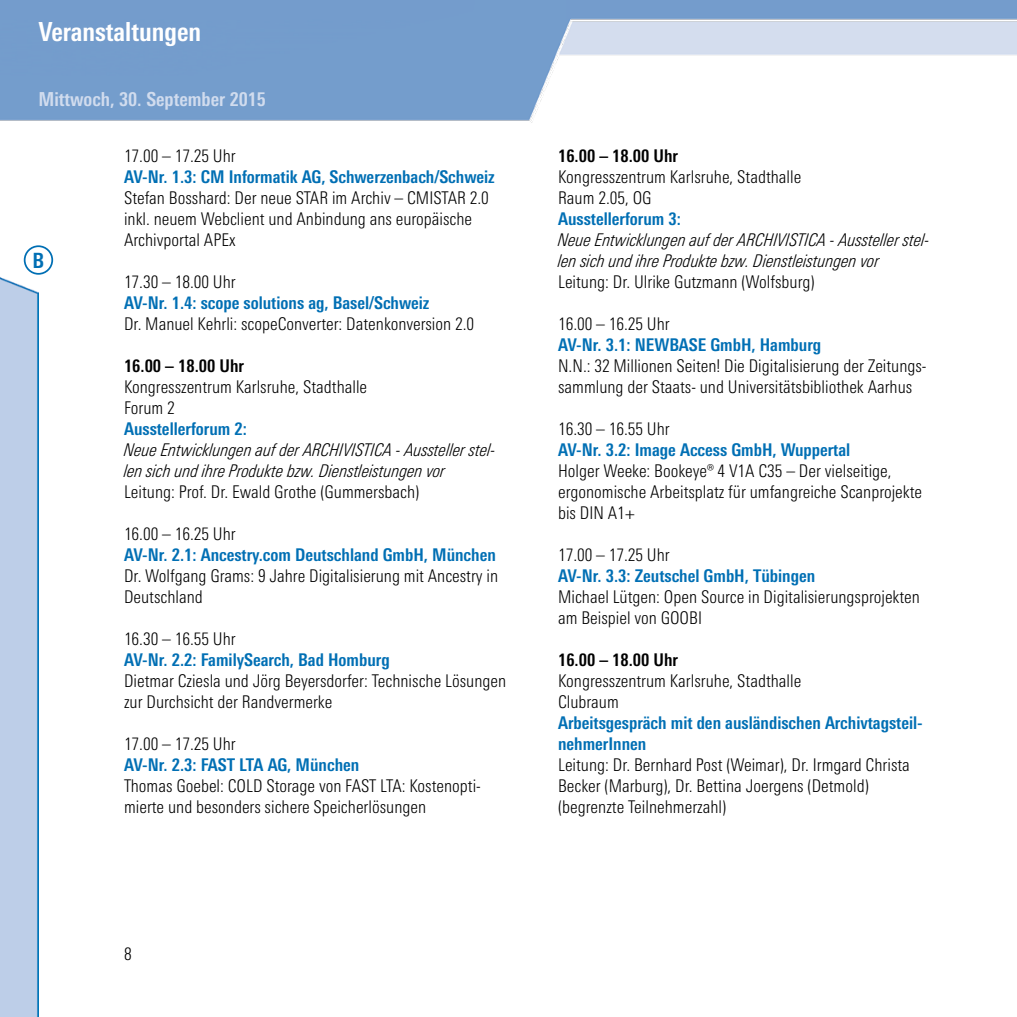
<style>
.page{position:relative;width:1017px;height:1017px;background:#fff}
.page>*{position:absolute;margin:0;border:0;box-sizing:border-box;transform-origin:0 0}
.t1{font:700 condensed 26.25px "LT Univers";color:#fff}
.t2{font:700 condensed 21px "LT Univers";color:#006fb4}
.t3{font:700 condensed 19.25px "LT Univers";color:#d1dcee}
.t4{font:300 condensed 17.5px/21px "LT Univers";color:#000}
.t5{font:700 condensed 17.5px/21px "LT Univers";color:#006fb4}
.t6{font:italic 300 condensed 17.5px/21px "LT Univers";color:#000}
.t7{font:700 condensed 17.5px "LT Univers";color:#000}
</style>
<div class="page">
<img style="left:0;top:245px;width:38px;height:772px">
<div style="left:24px;top:245px;width:29px;height:30px;border:2px solid #006fb4;border-radius:50%"></div>
<h1 class="t1" style="left:38px;top:16px;width:164px">Veranstaltungen</h1>
<p class="t3" style="left:39px;top:88px;width:229px">Mittwoch, 30. September 2015</p>
<p class="t2" style="left:33px;top:248px;width:13px">B</p>
<p class="t4" style="left:124px;top:145px;width:113px">17.00 – 17.25 Uhr</p>
<p class="t5" style="left:124px;top:166px;width:372px">AV-Nr. 1.3: CM Informatik AG, Schwerzenbach/Schweiz</p>
<p class="t4" style="left:124px;top:187px;width:366px">Stefan Bosshard: Der neue STAR im Archiv – CMISTAR 2.0 inkl. neuem Webclient und Anbindung ans europäische<br>Archivportal APEx</p>
<p class="t4" style="left:124px;top:271px;width:113px">17.30 – 18.00 Uhr</p>
<p class="t5" style="left:124px;top:292px;width:307px">AV-Nr. 1.4: scope solutions ag, Basel/Schweiz</p>
<p class="t4" style="left:124px;top:313px;width:352px">Dr. Manuel Kehrli: scopeConverter: Datenkonversion 2.0</p>
<p class="t7" style="left:124px;top:355px;width:121px">16.00 – 18.00 Uhr</p>
<p class="t4" style="left:124px;top:376px;width:245px">Kongresszentrum Karlsruhe, Stadthalle<br>Forum 2</p>
<p class="t5" style="left:124px;top:418px;width:124px">Ausstellerforum 2:</p>
<p class="t6" style="left:124px;top:439px;width:373px">Neue Entwicklungen auf der ARCHIVISTICA - Aussteller stel&shy;len sich und ihre Produkte bzw. Dienstleistungen vor</p>
<p class="t4" style="left:124px;top:481px;width:297px">Leitung: Prof. Dr. Ewald Grothe (Gummersbach)</p>
<p class="t4" style="left:124px;top:523px;width:113px">16.00 – 16.25 Uhr</p>
<p class="t5" style="left:124px;top:544px;width:373px">AV-Nr. 2.1: Ancestry.com Deutschland GmbH, München</p>
<p class="t4" style="left:124px;top:565px;width:376px">Dr. Wolfgang Grams: 9 Jahre Digitalisierung mit Ancestry in<br>Deutschland</p>
<p class="t4" style="left:124px;top:628px;width:113px">16.30 – 16.55 Uhr</p>
<p class="t5" style="left:124px;top:649px;width:267px">AV-Nr. 2.2: FamilySearch, Bad Homburg</p>
<p class="t4" style="left:124px;top:670px;width:384px">Dietmar Cziesla und Jörg Beyersdorfer: Technische Lösungen zur Durchsicht der Randvermerke</p>
<p class="t4" style="left:124px;top:733px;width:113px">17.00 – 17.25 Uhr</p>
<p class="t5" style="left:124px;top:754px;width:237px">AV-Nr. 2.3: FAST LTA AG, München</p>
<p class="t4" style="left:124px;top:775px;width:358px">Thomas Goebel: COLD Storage von FAST LTA: Kostenopti&shy;mierte und besonders sichere Speicherlösungen</p>
<p class="t4" style="left:124px;top:943px;width:9px">8</p>
<p class="t7" style="left:558px;top:145px;width:121px">16.00 – 18.00 Uhr</p>
<p class="t4" style="left:558px;top:166px;width:245px">Kongresszentrum Karlsruhe, Stadthalle<br>Raum 2.05, OG</p>
<p class="t5" style="left:558px;top:208px;width:124px">Ausstellerforum 3:</p>
<p class="t6" style="left:558px;top:229px;width:373px">Neue Entwicklungen auf der ARCHIVISTICA - Aussteller stel&shy;len sich und ihre Produkte bzw. Dienstleistungen vor</p>
<p class="t4" style="left:558px;top:271px;width:258px">Leitung: Dr. Ulrike Gutzmann (Wolfsburg)</p>
<p class="t4" style="left:558px;top:313px;width:113px">16.00 – 16.25 Uhr</p>
<p class="t5" style="left:558px;top:334px;width:265px">AV-Nr. 3.1: NEWBASE GmbH, Hamburg</p>
<p class="t4" style="left:558px;top:355px;width:370px">N.N.: 32 Millionen Seiten! Die Digitalisierung der Zeitungs&shy;sammlung der Staats- und Universitätsbibliothek Aarhus</p>
<p class="t4" style="left:558px;top:418px;width:113px">16.30 – 16.55 Uhr</p>
<p class="t5" style="left:558px;top:439px;width:294px">AV-Nr. 3.2: Image Access GmbH, Wuppertal</p>
<p class="t4" style="left:558px;top:460px;width:366px">Holger Weeke: Bookeye® 4 V1A C35 – Der vielseitige, ergonomische Arbeitsplatz für umfangreiche Scanprojekte bis DIN A1+</p>
<p class="t4" style="left:558px;top:544px;width:113px">17.00 – 17.25 Uhr</p>
<p class="t5" style="left:558px;top:565px;width:259px">AV-Nr. 3.3: Zeutschel GmbH, Tübingen</p>
<p class="t4" style="left:558px;top:586px;width:363px">Michael Lütgen: Open Source in Digitalisierungsprojekten am Beispiel von GOOBI</p>
<p class="t7" style="left:558px;top:649px;width:121px">16.00 – 18.00 Uhr</p>
<p class="t4" style="left:558px;top:670px;width:245px">Kongresszentrum Karlsruhe, Stadthalle<br>Clubraum</p>
<p class="t5" style="left:558px;top:712px;width:366px">Arbeitsgespräch mit den ausländischen Archivtagsteil&shy;nehmerInnen</p>
<p class="t4" style="left:558px;top:754px;width:353px">Leitung: Dr. Bernhard Post (Weimar), Dr. Irmgard Christa<br>Becker (Marburg), Dr. Bettina Joergens (Detmold) (begrenzte Teilnehmerzahl)</p>
</div>
